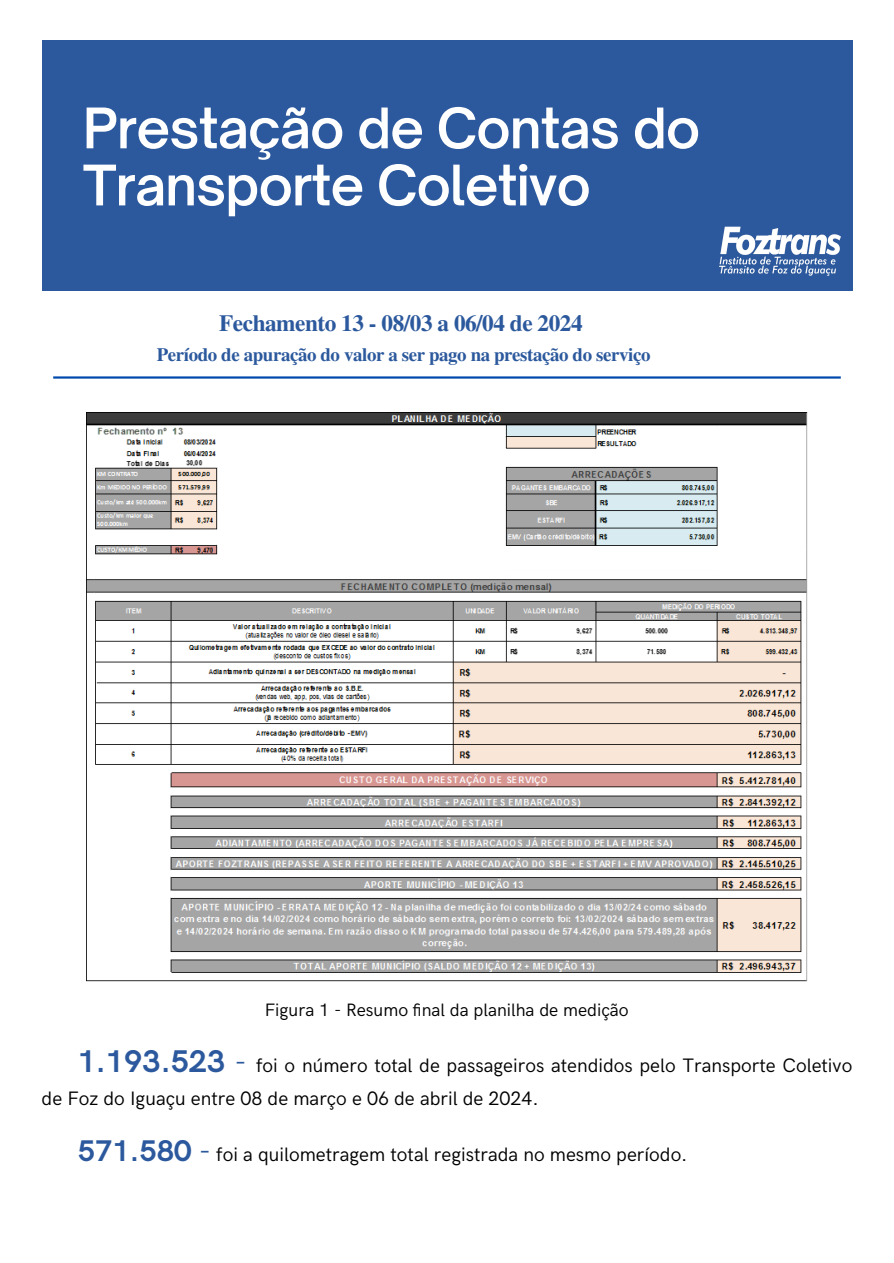
<style>
.page{position:relative;width:894px;height:1263px;background:#fff}
.page>*{position:absolute;margin:0;border:0;box-sizing:border-box;transform-origin:0 0}
.t1{font:600 53.4px/57.2px "Open Sauce One";letter-spacing:-.02em;color:#fff}
.t2{font:700 23.25px "Te X Gyre Termes";letter-spacing:-.02em;color:#2c599d}
.t3{font:19.5px/32.7px "HK Grotesk";color:#000}
.t4{font:700 18.9px "Te X Gyre Termes";letter-spacing:-.02em;color:#2c599d}
.t5{font:18px "HK Grotesk";color:#000}
.s1{font-weight:700;font-size:31.5px;color:#2c599d}
.s2{font-size:30px;color:#2c599d}
.s3{font-weight:700;font-size:30px;color:#2c599d}
</style>
<div class="page">
<div style="left:42px;top:40px;width:810px;height:251px;background:#2c599d"></div>
<img style="left:719px;top:226px;width:122px;height:50px">
<hr style="left:53px;top:376px;width:787px;height:3px;background:#004aad">
<img style="left:87px;top:413px;width:720px;height:568px">
<p class="t1" style="left:83px;top:99px;width:619px">Prestação de Contas do<br>Transporte Coletivo</p>
<p class="t2" style="left:219px;top:305px;width:365px">Fechamento 13 - 08/03 a 06/04 de 2024</p>
<p class="t4" style="left:157px;top:340px;width:495px">Período de apuração do valor a ser pago na prestação do serviço</p>
<p class="t5" style="left:265px;top:1000px;width:365px">Figura 1 - Resumo fi nal da planilha de medição</p>
<h1 class="t3" style="left:42px;top:1050px;width:811px;text-indent:36px"><span class="s1">1.193.523</span> <span class="s2">-</span> foi o número total de passageiros atendidos pelo Transporte Coletivo de Foz do Iguaçu entre 08 de março e 06 de abril de 2024.</h1>
<p class="t3" style="left:78px;top:1139px;width:611px"><span class="s3">571.580</span> <span class="s2">-</span> foi a quilometragem total registrada no mesmo período.</p>
</div>
